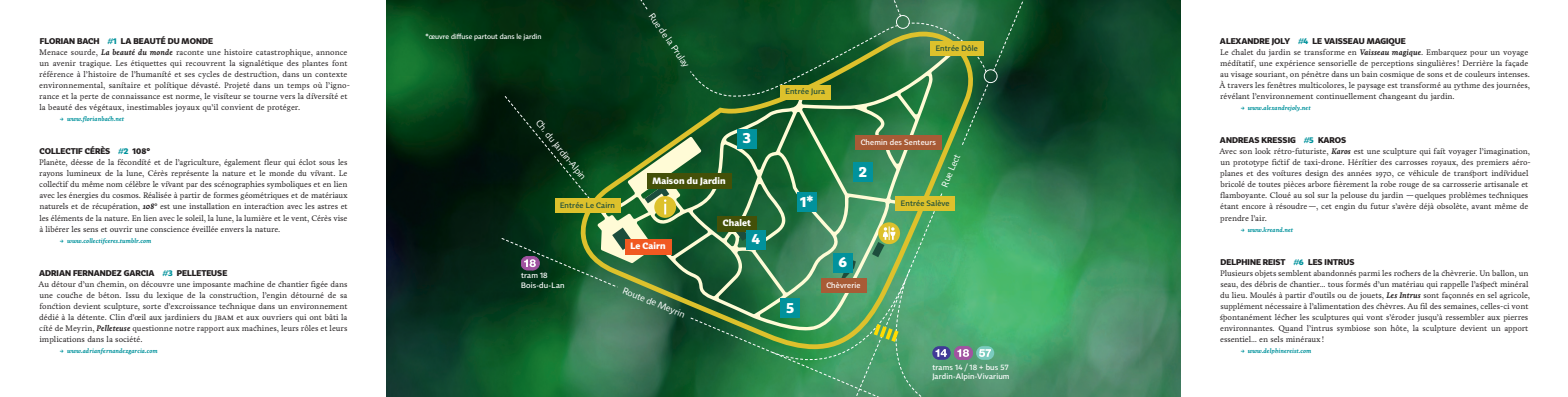
<style>
.page{position:relative;width:1568px;height:397px;background:#fff}
.page>*{position:absolute;margin:0;border:0;box-sizing:border-box;transform-origin:0 0}
.t1{font:700 14.44px "Tabac Sans";color:#fff}
.t2{font:9.01px "Tabac Sans";color:#fff}
.t3{font:700 9.01px "Tabac Sans";letter-spacing:.01em;color:#fff}
.t4{font:8.22px/11px "Livory";letter-spacing:-.005em;color:#231f20}
.t5{font:700 8.22px "Tabac Sans";color:#231f20}
.t6{font:500 7.7px/9.6px "Tabac Sans";letter-spacing:.02em;color:#fff}
.t7{font:500 7.7px "Tabac Sans";letter-spacing:.02em;color:#1c4d3c}
.t8{font:500 7px "Tabac Sans";color:#fff}
.t9{font:italic 700 6.48px "Livory";color:#01929c}
.s1{color:#01929c}
.s2{font-weight:700;font-style:italic}
</style>
<div class="page">
<img style="left:387px;top:0;width:794px;height:397px">
<svg style="left:572px;top:32px;width:405px;height:317px;background:#23653c"></svg>
<svg style="left:595px;top:49px;width:361px;height:284px;background:#387345"></svg>
<svg style="left:822px;top:191px;width:122px;height:35px;background:#60a56f"></svg>
<svg style="left:616px;top:0;width:32px;height:11px"></svg>
<svg style="left:689px;top:0;width:348px;height:146px;background:#256436"></svg>
<div style="left:625px;top:239px;width:46px;height:15px;background:#f15921"></div>
<div style="left:647px;top:173px;width:84px;height:16px;background:#445008"></div>
<div style="left:717px;top:216px;width:39px;height:16px;background:#445008"></div>
<div style="left:780px;top:85px;width:50px;height:14px;background:#ddc12c"></div>
<div style="left:930px;top:42px;width:53px;height:14px;background:#ddc12c"></div>
<div style="left:895px;top:196px;width:60px;height:14px;background:#ddc12c"></div>
<div style="left:855px;top:135px;width:86px;height:15px;background:#a85b36"></div>
<svg style="left:502px;top:94px;width:131px;height:194px;background:#224a23"></svg>
<div style="left:737px;top:129px;width:19px;height:19px;background:#01929c"></div>
<div style="left:853px;top:162px;width:19px;height:19px;background:#01929c"></div>
<div style="left:797px;top:192px;width:19px;height:19px;background:#01929c"></div>
<div style="left:654px;top:196px;width:22px;height:22px;background:#ddc12c;border-radius:50%"></div>
<svg style="left:644px;top:185px;width:25px;height:29px"></svg>
<svg style="left:878px;top:222px;width:22px;height:22px"></svg>
<svg style="left:689px;top:226px;width:305px;height:171px;background:#4b9562"></svg>
<p class="t5" style="left:40px;top:36px;width:175px">FLORIAN BACH <span class="s1">#1</span> LA BEAUTÉ DU MONDE</p>
<p class="t4" style="left:39px;top:47px;width:312px">Menace sourde, <span class="s2">La beauté du monde</span> raconte une histoire catastrophique, annonce un avenir tragique. Les étiquettes qui recouvrent la signalétique des plantes font référence à l’histoire de l’humanité et ses cycles de destruction, dans un contexte environnemental, sanitaire et politique dévasté. Projeté dans un temps où l’igno&shy;rance et la perte de connaissance est norme, le visiteur se tourne vers la diversité et la beauté des végétaux, inestimables joyaux qu’il convient de protéger.</p>
<p class="t9" style="left:60px;top:115px;width:66px">→ www.florianbach.net</p>
<p class="t5" style="left:39px;top:146px;width:112px">COLLECTIF CÉRÈS <span class="s1">#2</span> 108°</p>
<p class="t4" style="left:39px;top:157px;width:310px;text-align:justify">Planète, déesse de la fécondité et de l’agriculture, également fleur qui éclot sous les rayons lumineux de la lune, Cérès représente la nature et le monde du vivant. Le collectif du même nom célèbre le vivant par des scénographies symboliques et en lien avec les énergies du cosmos. Réalisée à partir de formes géométriques et de matériaux naturels et de récupération, <span class="s2">108°</span> est une installation en interaction avec les astres et les éléments de la nature. En lien avec le soleil, la lune, la lumière et le vent, Cérès vise à libérer les sens et ouvrir une conscience éveillée envers la nature.</p>
<p class="t9" style="left:60px;top:236px;width:93px">→ www.collectifceres.tumblr.com</p>
<p class="t5" style="left:39px;top:267px;width:190px">ADRIAN FERNANDEZ GARCIA <span class="s1">#3</span> PELLETEUSE</p>
<p class="t4" style="left:39px;top:278px;width:310px;text-align:justify">Au détour d’un chemin, on découvre une imposante machine de chantier figée dans une couche de béton. Issu du lexique de la construction, l’engin détourné de sa fonction devient sculpture, sorte d’excroissance technique dans un environnement dédié à la détente. Clin d’œil aux jardiniers du jbam et aux ouvriers qui ont bâti la cité de Meyrin, <span class="s2">Pelleteuse</span> questionne notre rapport aux machines, leurs rôles et leurs implications dans la société.</p>
<p class="t9" style="left:60px;top:347px;width:99px">→ www.adrianfernandezgarcia.com</p>
<p class="t8" style="left:425px;top:32px;width:117px">*œuvre diffuse partout dans le jardin</p>
<p class="t2" style="left:655px;top:11px;width:65px;rotate:55deg">Rue de la Prulay</p>
<p class="t7" style="left:785px;top:87px;width:41px">Entrée Jura</p>
<p class="t7" style="left:935px;top:44px;width:44px">Entrée Dôle</p>
<p class="t2" style="left:542px;top:118px;width:75px;rotate:51deg">Ch. du Jardin-Alpin</p>
<h1 class="t1" style="left:743px;top:129px;width:10px">3</h1>
<p class="t6" style="left:860px;top:137px;width:77px">Chemin des Senteurs</p>
<p class="t2" style="left:939px;top:184px;width:36px;rotate:-67deg">Rue Lect</p>
<h1 class="t1" style="left:858px;top:162px;width:10px">2</h1>
<p class="t3" style="left:652px;top:175px;width:75px">Maison du Jardin</p>
<p class="t3" style="left:723px;top:217px;width:30px">Chalet</p>
<h1 class="t1" style="left:800px;top:192px;width:15px">1*</h1>
<p class="t7" style="left:560px;top:200px;width:56px">Entrée Le Cairn</p>
<p class="t7" style="left:901px;top:198px;width:50px">Entrée Salève</p>
<p class="t6" style="left:521px;top:271px;width:45px">tram 18<br>Bois-du-Lan</p>
<p class="t3" style="left:630px;top:240px;width:37px">Le Cairn</p>
<p class="t2" style="left:625px;top:285px;width:68px;rotate:22deg">Route de Meyrin</p>
<h1 class="t1" style="left:752px;top:230px;width:10px">4</h1>
<h1 class="t1" style="left:786px;top:299px;width:10px">5</h1>
<h1 class="t1" style="left:838px;top:253px;width:10px">6</h1>
<p class="t6" style="left:826px;top:280px;width:36px">Chèvrerie</p>
<p class="t6" style="left:932px;top:362px;width:79px">trams 14 / 18 + bus 57<br>Jardin-Alpin-Vivarium</p>
<p class="t5" style="left:1220px;top:36px;width:187px">ALEXANDRE JOLY <span class="s1">#4</span> LE VAISSEAU MAGIQUE</p>
<p class="t4" style="left:1219px;top:47px;width:312px">Le chalet du jardin se transforme en <span class="s2">Vaisseau magique</span>. Embarquez pour un voyage méditatif, une expérience sensorielle de perceptions singulières ! Derrière la façade au visage souriant, on pénètre dans un bain cosmique de sons et de couleurs intenses.<br>À travers les fenêtres multicolores, le paysage est transformé au rythme des journées, révélant l’environnement continuellement changeant du jardin.</p>
<p class="t9" style="left:1240px;top:104px;width:71px">→ www.alexandrejoly.net</p>
<p class="t5" style="left:1220px;top:135px;width:128px">ANDREAS KRESSIG <span class="s1">#5</span> KAROS</p>
<p class="t4" style="left:1219px;top:146px;width:312px">Avec son look rétro-futuriste, <span class="s2">Karos</span> est une sculpture qui fait voyager l’imagination, un prototype fictif de taxi-drone. Héritier des carrosses royaux, des premiers aéro&shy;planes et des voitures design des années 1970, ce véhicule de transport individuel bricolé de toutes pièces arbore fièrement la robe rouge de sa carrosserie artisanale et flamboyante. Cloué au sol sur la pelouse du jardin —quelques problèmes techniques étant encore à résoudre—, cet engin du futur s’avère déjà obsolète, avant même de prendre l’air.</p>
<p class="t9" style="left:1240px;top:225px;width:54px">→ www.kreand.net</p>
<p class="t5" style="left:1220px;top:256px;width:135px">DELPHINE REIST <span class="s1">#6</span> LES INTRUS</p>
<p class="t4" style="left:1220px;top:267px;width:312px">Plusieurs objets semblent abandonnés parmi les rochers de la chèvrerie. Un ballon, un seau, des débris de chantier… tous formés d’un matériau qui rappelle l’aspect minéral du lieu. Moulés à partir d’outils ou de jouets, <span class="s2">Les Intrus</span> sont façonnés en sel agricole, supplément nécessaire à l’alimentation des chèvres. Au fil des semaines, celles-ci vont spontanément lécher les sculptures qui vont s’éroder jusqu’à ressembler aux pierres environnantes. Quand l’intrus symbiose son hôte, la sculpture devient un apport essentiel… en sels minéraux!</p>
<p class="t9" style="left:1240px;top:347px;width:72px">→ www.delphinereist.com</p>
</div>
